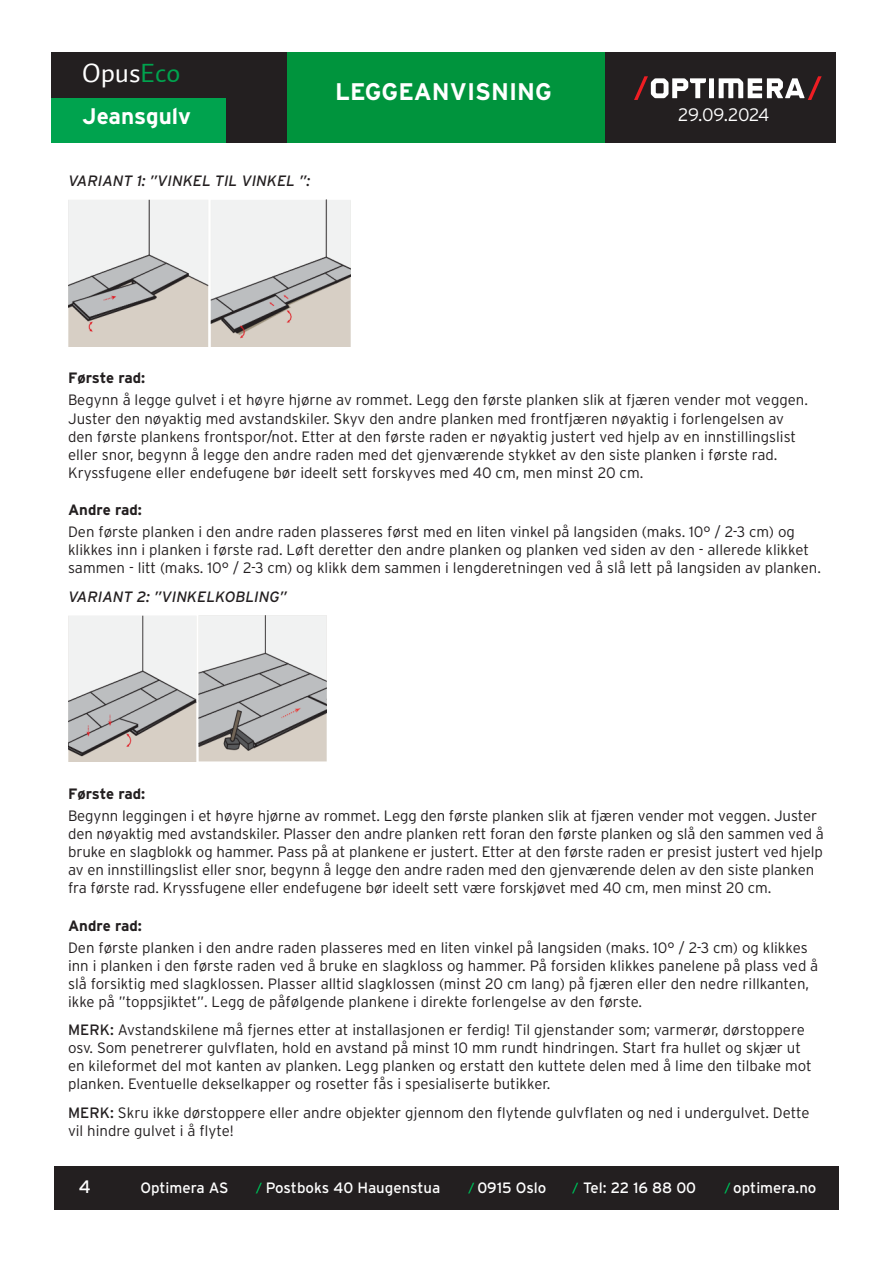
<style>
.page{position:relative;width:893px;height:1263px;background:#fff}
.page>*{position:absolute;margin:0;border:0;box-sizing:border-box;transform-origin:0 0}
.t1{font:27px "Auto 1";color:#fff}
.t2{font:700 24px "Interstate";color:#fff}
.t3{font:700 22.5px "Interstate";color:#fff}
.t4{font:300 18px "Interstate";letter-spacing:-.02em;color:#fff}
.t5{font:18px "Interstate";color:#fff}
.t6{font:300 15px/18px "Interstate";color:#231f20}
.t7{font:15px "Interstate";color:#fff}
.t8{font:italic 15px "Interstate";color:#231f20}
.t9{font:700 15px "Interstate";color:#231f20}
.s1{color:#00a34e}
.s2{font-weight:400}
</style>
<div class="page">
<div style="left:51px;top:97px;width:392px;height:45px;background:#00a34e"></div>
<div style="left:51px;top:52px;width:785px;height:46px;background:#231f20"></div>
<div style="left:443px;top:58px;width:393px;height:84px;background:#231f20"></div>
<div style="left:287px;top:52px;width:317px;height:90px;background:#00943d"></div>
<div style="left:227px;top:52px;width:60px;height:90px;background:#231f20"></div>
<div style="left:54px;top:1166px;width:785px;height:44px;background:#231f20"></div>
<svg style="left:256px;top:1183px;width:6px;height:10px"></svg>
<svg style="left:468px;top:1183px;width:6px;height:10px"></svg>
<svg style="left:724px;top:1183px;width:7px;height:10px"></svg>
<div style="left:709px;top:78px;width:5px;height:20px;background:#fff"></div>
<svg style="left:719px;top:76px;width:103px;height:24px"></svg>
<svg style="left:634px;top:76px;width:72px;height:24px"></svg>
<svg style="left:572px;top:1183px;width:6px;height:10px"></svg>
<img style="left:68px;top:200px;width:283px;height:146px">
<img style="left:68px;top:615px;width:258px;height:147px">
<h1 class="t1" style="left:82px;top:56px;width:100px">Opus<span class="s1">Eco</span></h1>
<h3 class="t3" style="left:82px;top:102px;width:111px">Jeansgulv</h3>
<p class="t8" style="left:68px;top:173px;width:244px">VARIANT 1: ”VINKEL TIL VINKEL ”:</p>
<h2 class="t2" style="left:335px;top:77px;width:218px">LEGGEANVISNING</h2>
<p class="t4" style="left:678px;top:104px;width:93px">29.09.2024</p>
<p class="t9" style="left:68px;top:369px;width:79px">Første rad:</p>
<p class="t6" style="left:68px;top:391px;width:741px">Begynn å legge gulvet i et høyre hjørne av rommet. Legg den første planken slik at fjæren vender mot veggen.<br>Juster den nøyaktig med avstandskiler. Skyv den andre planken med frontfjæren nøyaktig i forlengelsen av den første plankens frontspor/not. Etter at den første raden er nøyaktig justert ved hjelp av en innstillingslist eller snor, begynn å legge den andre raden med det gjenværende stykket av den siste planken i første rad.<br>Kryssfugene eller endefugene bør ideelt sett forskyves med 40 cm, men minst 20 cm.</p>
<p class="t9" style="left:68px;top:500px;width:75px">Andre rad:</p>
<p class="t6" style="left:68px;top:522px;width:754px">Den første planken i den andre raden plasseres først med en liten vinkel på langsiden (maks. 10° / 2-3 cm) og klikkes inn i planken i første rad. Løft deretter den andre planken og planken ved siden av den - allerede klikket sammen - litt (maks. 10° / 2-3 cm) og klikk dem sammen i lengderetningen ved å slå lett på langsiden av planken.</p>
<p class="t8" style="left:68px;top:588px;width:220px">VARIANT 2: ”VINKELKOBLING”</p>
<p class="t9" style="left:68px;top:785px;width:79px">Første rad:</p>
<p class="t6" style="left:68px;top:807px;width:757px">Begynn leggingen i et høyre hjørne av rommet. Legg den første planken slik at fjæren vender mot veggen. Juster den nøyaktig med avstandskiler. Plasser den andre planken rett foran den første planken og slå den sammen ved å bruke en slagblokk og hammer. Pass på at plankene er justert. Etter at den første raden er presist justert ved hjelp av en innstillingslist eller snor, begynn å legge den andre raden med den gjenværende delen av den siste planken fra første rad. Kryssfugene eller endefugene bør ideelt sett være forskjøvet med 40 cm, men minst 20 cm.</p>
<p class="t9" style="left:68px;top:916px;width:75px">Andre rad:</p>
<p class="t6" style="left:68px;top:938px;width:752px">Den første planken i den andre raden plasseres med en liten vinkel på langsiden (maks. 10° / 2-3 cm) og klikkes inn i planken i den første raden ved å bruke en slagkloss og hammer. På forsiden klikkes panelene på plass ved å slå forsiktig med slagklossen. Plasser alltid slagklossen (minst 20 cm lang) på fjæren eller den nedre rillkanten, ikke på ”toppsjiktet”. Legg de påfølgende plankene i direkte forlengelse av den første.</p>
<p class="t6" style="left:68px;top:1021px;width:745px"><span class="s2">MERK:</span> Avstandskilene må fjernes etter at installasjonen er ferdig! Til gjenstander som; varmerør, dørstoppere osv. Som penetrerer gulvflaten, hold en avstand på minst 10 mm rundt hindringen. Start fra hullet og skjær ut en kileformet del mot kanten av planken. Legg planken og erstatt den kuttete delen med å lime den tilbake mot planken. Eventuelle dekselkapper og rosetter fås i spesialiserte butikker.</p>
<p class="t6" style="left:68px;top:1103px;width:743px"><span class="s2">MERK:</span> Skru ikke dørstoppere eller andre objekter gjennom den flytende gulvflaten og ned i undergulvet. Dette vil hindre gulvet i å flyte!</p>
<p class="t5" style="left:79px;top:1176px;width:14px">4</p>
<p class="t7" style="left:140px;top:1178px;width:90px">Optimera AS</p>
<p class="t7" style="left:266px;top:1178px;width:176px">Postboks 40 Haugenstua</p>
<p class="t7" style="left:477px;top:1178px;width:71px">0915 Oslo</p>
<p class="t7" style="left:583px;top:1178px;width:114px">Tel: 22 16 88 00</p>
<p class="t7" style="left:733px;top:1178px;width:85px">optimera.no</p>
</div>
